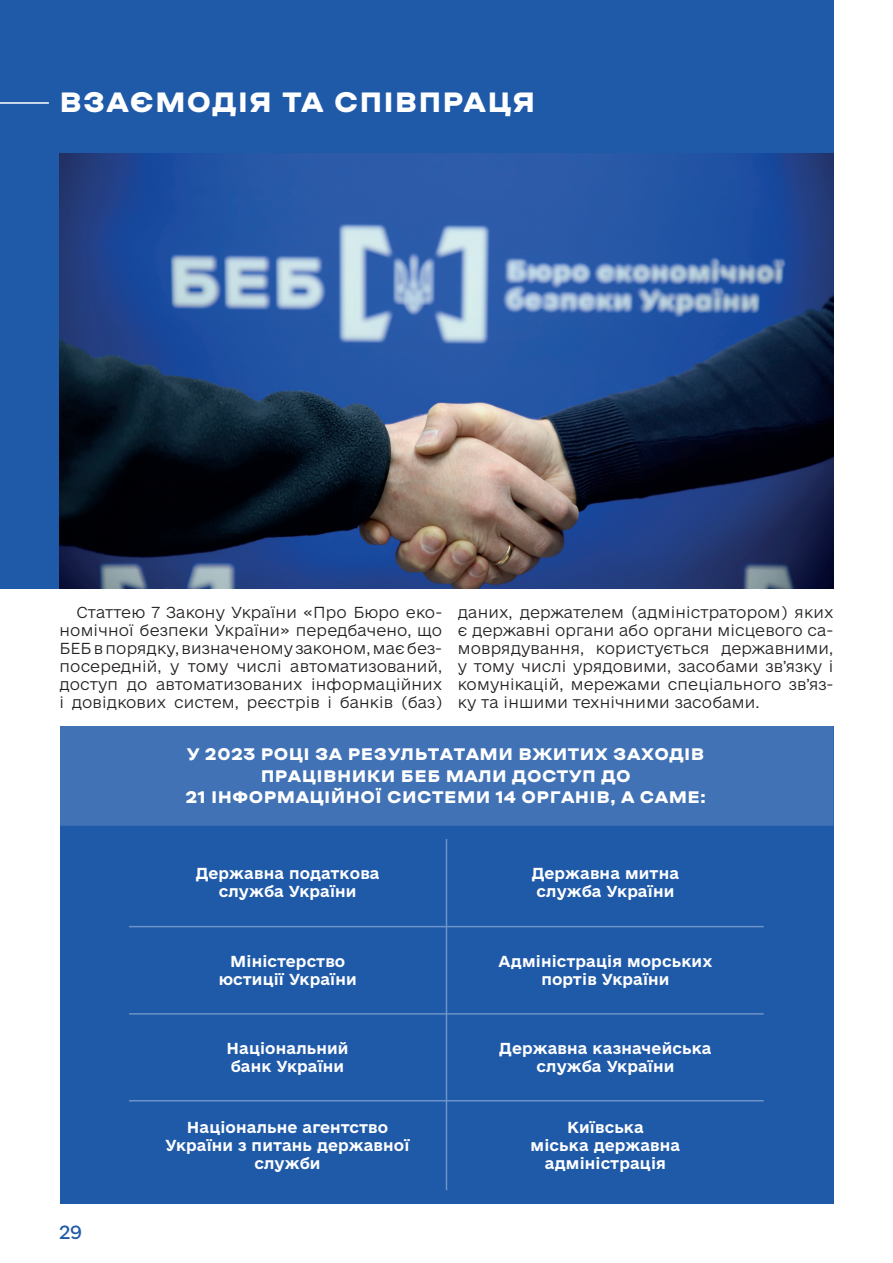
<style>
.page{position:relative;width:893px;height:1263px;background:#fff}
.page>*{position:absolute;margin:0;border:0;box-sizing:border-box;transform-origin:0 0}
.t1{font:700 30px "Ermilov";letter-spacing:.035em;color:#fff}
.t2{font:700 18px/21.6px "Ermilov";letter-spacing:.025em;color:#fff;text-align:center}
.t3{font:18px "e Ukraine Regular";color:#1f5aa9}
.t4{font:300 15px/18px "e Ukraine Ultra";letter-spacing:.01em;color:#231f20;text-align:justify}
.t5{font:15px/18px "e Ukraine Bold";letter-spacing:.01em;color:#fff;text-align:center}
</style>
<div class="page">
<div style="left:0;top:0;width:833px;height:588px;background:#1f5aa9"></div>
<hr style="left:0;top:102px;width:49px;height:2px;background:#fff">
<img style="left:60px;top:153px;width:773px;height:435px">
<div style="left:60px;top:726px;width:773px;height:477px;background:#1f5aa9"></div>
<hr style="left:446px;top:839px;width:1px;height:351px;background:#fff">
<hr style="left:129px;top:926px;width:635px;height:1px;background:#fff">
<hr style="left:129px;top:1013px;width:635px;height:2px;background:#fff">
<hr style="left:129px;top:1100px;width:635px;height:1px;background:#fff">
<div style="left:60px;top:726px;width:773px;height:100px;background:#4072b5"></div>
<h1 class="t1" style="left:60px;top:87px;width:477px">ВЗАЄМОДІЯ ТА СПІВПРАЦЯ</h1>
<p class="t4" style="left:60px;top:604px;width:384px;text-indent:17px">Статтею 7 Закону України «Про Бюро еко&shy;номічної безпеки України» передбачено, що БЕБ в порядку, визначеному законом, має без&shy;посередній, у тому числі автоматизований, доступ до автоматизованих інформаційних і довідкових систем, реєстрів і банків (баз)</p>
<p class="t4" style="left:458px;top:604px;width:377px">даних, держателем (адміністратором) яких є державні органи або органи місцевого са&shy;моврядування, користується державними, у тому числі урядовими, засобами зв’язку і комунікацій, мережами спеціального зв’яз&shy;ку та іншими технічними засобами.</p>
<p class="t2" style="left:185px;top:743px;width:522px">У 2023 РОЦІ ЗА РЕЗУЛЬТАТАМИ ВЖИТИХ ЗАХОДІВ<br>ПРАЦІВНИКИ БЕБ МАЛИ ДОСТУП ДО<br>21 ІНФОРМАЦІЙНОЇ СИСТЕМИ 14 ОРГАНІВ, А САМЕ:</p>
<p class="t5" style="left:196px;top:865px;width:185px">Державна податкова служба України</p>
<p class="t5" style="left:532px;top:865px;width:149px">Державна митна служба України</p>
<p class="t5" style="left:219px;top:953px;width:140px">Міністерство юстиції України</p>
<p class="t5" style="left:499px;top:953px;width:215px">Адміністрація морських портів України</p>
<p class="t5" style="left:226px;top:1040px;width:124px;text-align:left">Національний банк України</p>
<p class="t5" style="left:499px;top:1040px;width:214px">Державна казначейська служба України</p>
<p class="t3" style="left:60px;top:1221px;width:24px">29</p>
<p class="t5" style="left:165px;top:1119px;width:245px">Національне агентство<br>України з питань державної служби</p>
<p class="t5" style="left:531px;top:1119px;width:151px">Київська<br>міська державна адміністрація</p>
</div>
